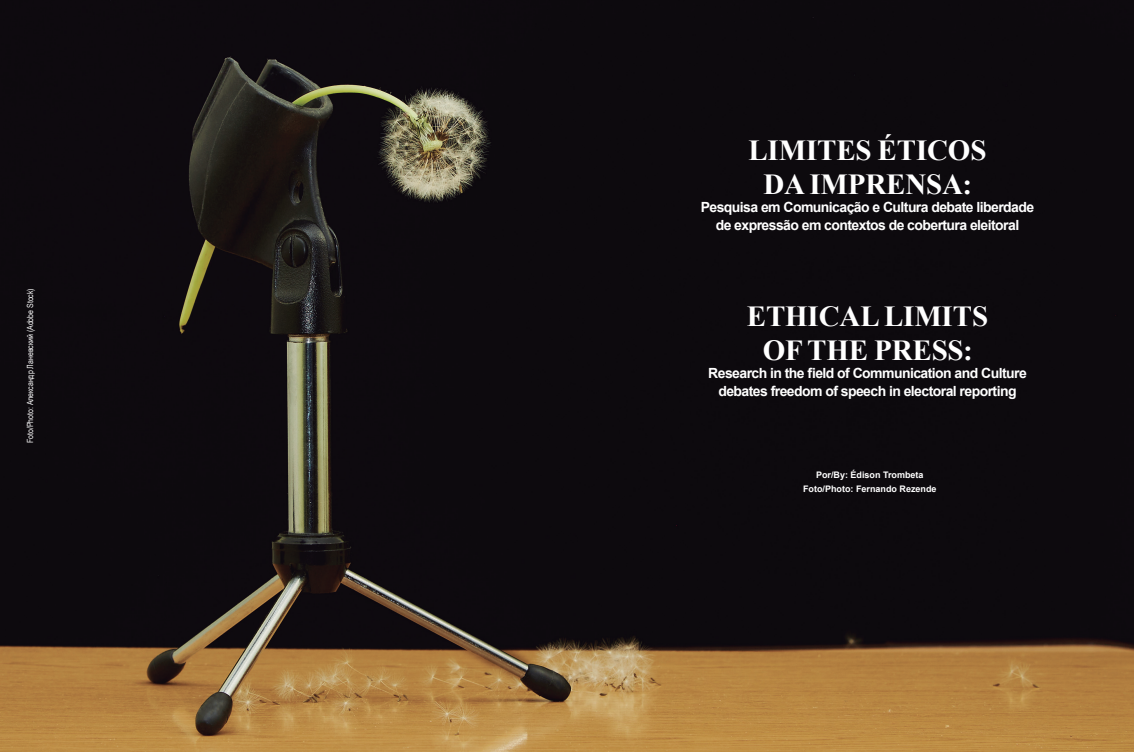
<style>
.page{position:relative;width:1134px;height:752px;background:#fff}
.page>*{position:absolute;margin:0;border:0;box-sizing:border-box;transform-origin:0 0}
.t1{font:700 29px "Times New Roman";letter-spacing:-.005em;color:#fff}
.t2{font:700 14px/18px "Arial";letter-spacing:-.04em;color:#fff;text-align:center}
.t3{font:700 9px "Arial";color:#fff}
.t4{font:8.5px "Arial Narrow";color:#fff}
</style>
<div class="page">
<img style="left:0;top:0;width:1134px;height:751px">
<p class="t4" style="left:24px;top:443px;width:156px;rotate:-90deg">Foto/Photo: Александр Ланевский (Adobe Stock)</p>
<p class="t1" style="left:748px;top:129px;width:240px">LIMITES ÉTICOS</p>
<p class="t1" style="left:763px;top:163px;width:210px">DA IMPRENSA:</p>
<p class="t2" style="left:701px;top:198px;width:335px">Pesquisa em Comunicação e Cultura debate liberdade de expressão em contextos de cobertura eleitoral</p>
<p class="t1" style="left:747px;top:295px;width:243px">ETHICAL LIMITS</p>
<p class="t1" style="left:763px;top:329px;width:212px">OF THE PRESS:</p>
<p class="t2" style="left:708px;top:364px;width:320px">Research in the field of Communication and Culture debates freedom of speech in electoral reporting</p>
<p class="t3" style="left:816px;top:468px;width:109px">Por/By: Édison Trombeta</p>
<p class="t3" style="left:803px;top:482px;width:135px">Foto/Photo: Fernando Rezende</p>
</div>
